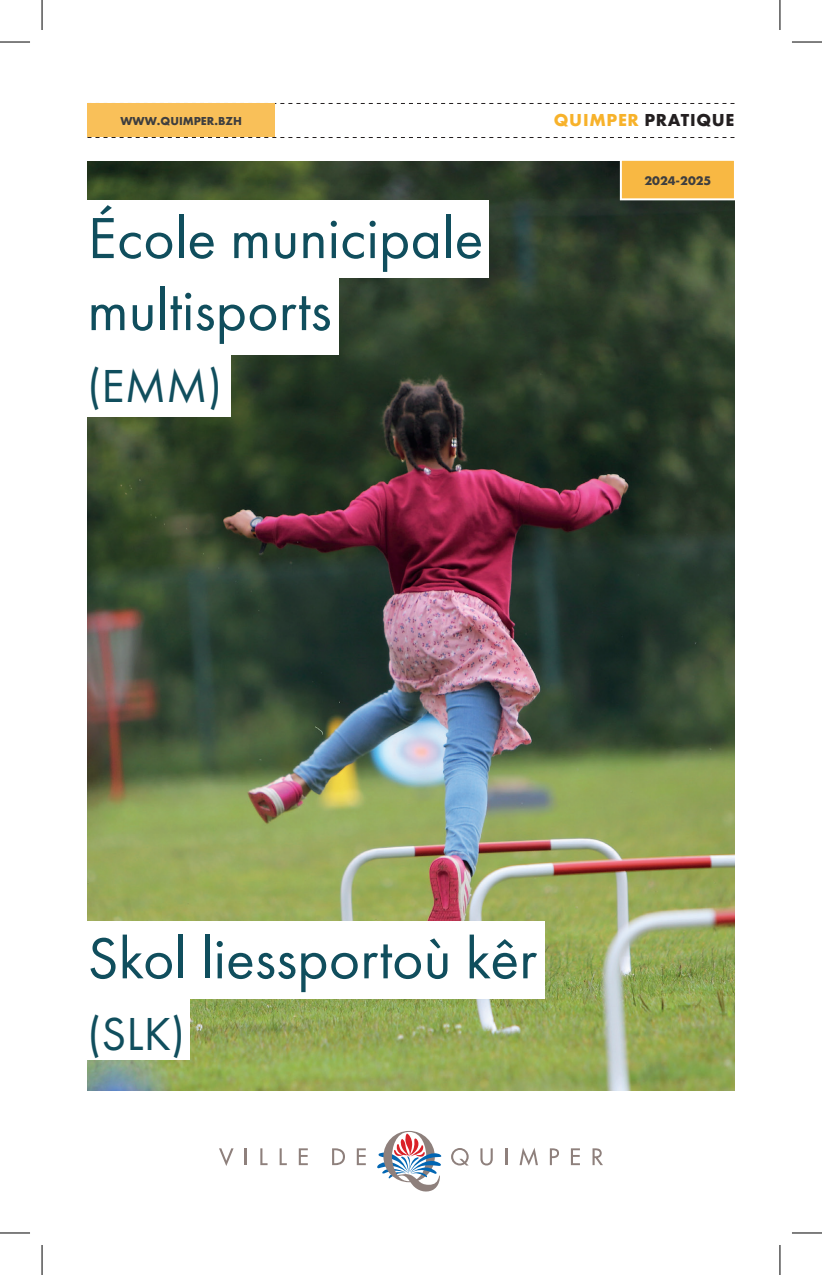
<style>
.page{position:relative;width:822px;height:1275px;background:#fff}
.page>*{position:absolute;margin:0;border:0;box-sizing:border-box;transform-origin:0 0}
.t1{font:60px/72px "Futura PT";color:#104e5d}
.t2{font:48px "Futura PT";color:#104e5d}
.t3{font:700 18px "Futura PT";letter-spacing:.04em;color:#231f20}
.t4{font:700 13px "Futura PT";color:#3e3e3f}
.t5{font:700 12px "Futura PT";color:#3e3e3f}
.s1{color:#f7b22b}
</style>
<div class="page">
<svg style="left:87px;top:103px;width:647px;height:1px"></svg>
<svg style="left:87px;top:137px;width:647px;height:1px"></svg>
<svg style="left:377px;top:1131px;width:65px;height:61px"></svg>
<svg style="left:219px;top:1148px;width:14px;height:18px"></svg>
<svg style="left:244px;top:1148px;width:2px;height:17px"></svg>
<svg style="left:260px;top:1148px;width:7px;height:17px"></svg>
<svg style="left:279px;top:1148px;width:7px;height:17px"></svg>
<svg style="left:298px;top:1148px;width:9px;height:17px"></svg>
<svg style="left:332px;top:1148px;width:13px;height:17px"></svg>
<svg style="left:356px;top:1148px;width:9px;height:17px"></svg>
<svg style="left:451px;top:1148px;width:17px;height:17px"></svg>
<svg style="left:480px;top:1148px;width:12px;height:17px"></svg>
<svg style="left:505px;top:1148px;width:2px;height:17px"></svg>
<svg style="left:519px;top:1148px;width:18px;height:17px"></svg>
<svg style="left:549px;top:1148px;width:9px;height:17px"></svg>
<svg style="left:570px;top:1148px;width:9px;height:17px"></svg>
<svg style="left:592px;top:1148px;width:10px;height:17px"></svg>
<img style="left:87px;top:162px;width:647px;height:928px">
<div style="left:87px;top:104px;width:187px;height:33px;background:#f9c059"></div>
<div style="left:620px;top:160px;width:114px;height:39px;background:#f8b843"></div>
<div style="left:619px;top:159px;width:116px;height:41px;border:2px solid #fff"></div>
<div style="left:87px;top:354px;width:144px;height:62px;background:#fff"></div>
<div style="left:87px;top:200px;width:401px;height:77px;background:#fff"></div>
<div style="left:87px;top:278px;width:252px;height:77px;background:#fff"></div>
<div style="left:87px;top:921px;width:457px;height:77px;background:#fff"></div>
<div style="left:87px;top:997px;width:102px;height:62px;background:#fff"></div>
<hr style="left:0;top:42px;width:30px;height:1px;background:#000">
<hr style="left:791px;top:42px;width:30px;height:1px;background:#000">
<hr style="left:0;top:1232px;width:30px;height:1px;background:#000">
<hr style="left:791px;top:1232px;width:30px;height:1px;background:#000">
<hr style="left:42px;top:0;width:1px;height:30px;background:#000">
<hr style="left:42px;top:1245px;width:1px;height:30px;background:#000">
<hr style="left:779px;top:0;width:1px;height:30px;background:#000">
<hr style="left:779px;top:1245px;width:1px;height:30px;background:#000">
<p class="t5" style="left:120px;top:113px;width:123px">WWW.QUIMPER.BZH</p>
<p class="t3" style="left:553px;top:108px;width:182px"><span class="s1">QUIMPER</span> PRATIQUE</p>
<p class="t1" style="left:87px;top:202px;width:397px">École municipale multisports</p>
<p class="t2" style="left:87px;top:358px;width:136px">(EMM)</p>
<p class="t4" style="left:644px;top:172px;width:68px">2024-2025</p>
<p class="t1" style="left:87px;top:922px;width:450px">Skol liessportoù kêr</p>
<p class="t2" style="left:87px;top:1006px;width:99px">(SLK)</p>
</div>
